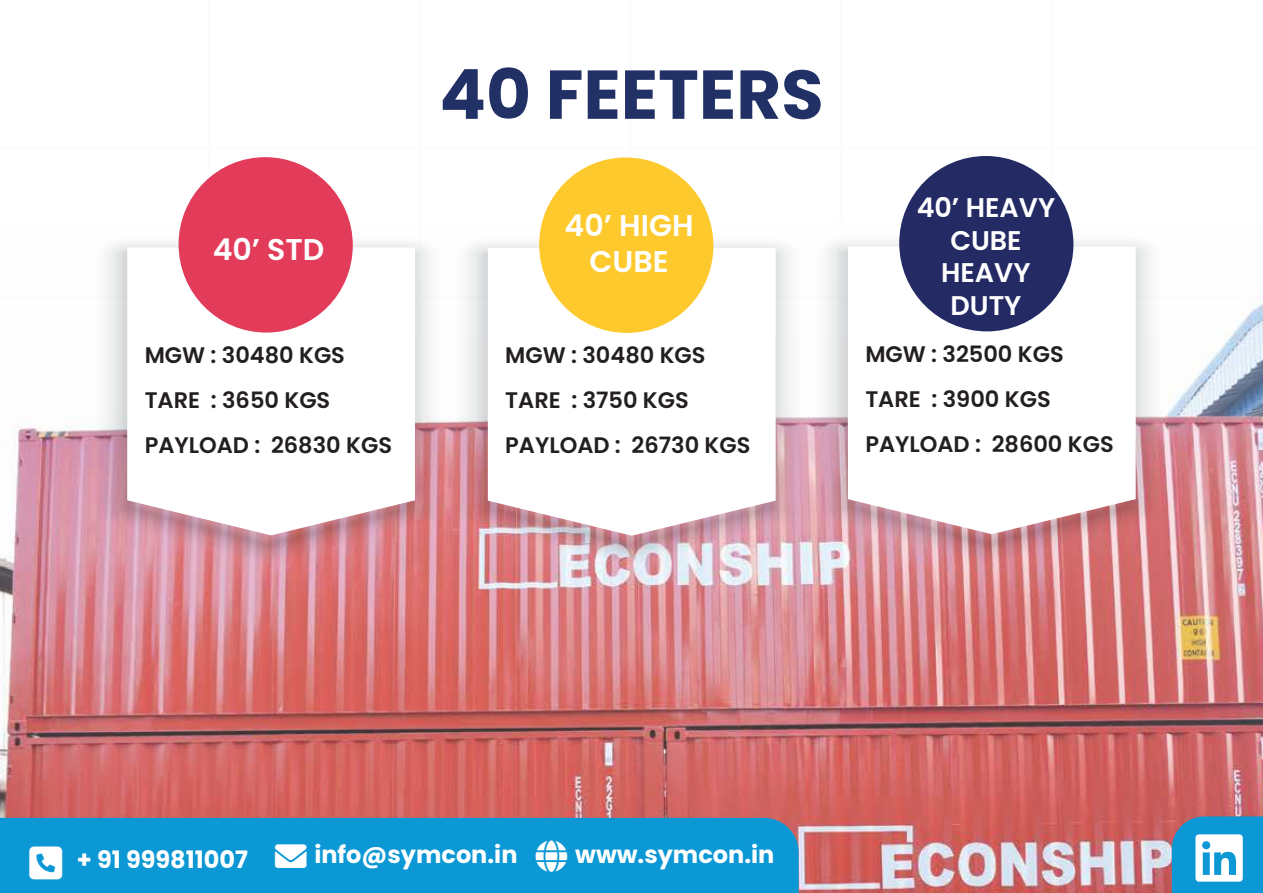
<style>
.page{position:relative;width:1263px;height:893px;background:#fff}
.page>*{position:absolute;margin:0;border:0;box-sizing:border-box;transform-origin:0 0}
.t1{font:700 69px "Poppins";color:#213165}
.t2{font:600 30px/36px "Poppins";color:#fff;text-align:center}
.t3{font:600 27px/32.4px "Poppins";color:#fff;text-align:center}
.t4{font:700 24px "Poppins";color:#fff}
.t5{font:600 22.5px/45px "Poppins";color:#231f20}
</style>
<div class="page">
<img style="left:0;top:156px;width:1261px;height:735px">
<hr style="left:0;top:743px;width:1261px;height:1px;background:#f3f3f3">
<hr style="left:0;top:594px;width:1261px;height:1px;background:#f3f3f3">
<hr style="left:0;top:445px;width:1261px;height:1px;background:#f3f3f3">
<hr style="left:0;top:296px;width:1261px;height:2px;background:#f3f3f3">
<hr style="left:0;top:147px;width:1261px;height:2px;background:#f3f3f3">
<hr style="left:1050px;top:0;width:2px;height:891px;background:#f3f3f3">
<hr style="left:840px;top:0;width:2px;height:891px;background:#f3f3f3">
<hr style="left:629px;top:0;width:2px;height:891px;background:#f3f3f3">
<hr style="left:418px;top:0;width:2px;height:891px;background:#f3f3f3">
<hr style="left:208px;top:0;width:2px;height:891px;background:#f3f3f3">
<svg style="left:93px;top:236px;width:350px;height:328px"></svg>
<svg style="left:127px;top:248px;width:288px;height:287px"></svg>
<div style="left:178px;top:157px;width:175px;height:176px;background:#e33b5a;border-radius:50%"></div>
<svg style="left:454px;top:236px;width:350px;height:329px"></svg>
<svg style="left:488px;top:248px;width:288px;height:288px"></svg>
<div style="left:539px;top:157px;width:174px;height:176px;background:#fdc92c;border-radius:50%"></div>
<svg style="left:814px;top:235px;width:350px;height:328px"></svg>
<svg style="left:848px;top:246px;width:288px;height:288px"></svg>
<div style="left:899px;top:156px;width:174px;height:176px;background:#232a64;border-radius:50%"></div>
<div style="left:0;top:818px;width:799px;height:75px;background:#0b98d5"></div>
<svg style="left:29px;top:846px;width:33px;height:33px"></svg>
<svg style="left:275px;top:845px;width:32px;height:23px"></svg>
<svg style="left:536px;top:841px;width:31px;height:31px"></svg>
<div style="left:1172px;top:816px;width:91px;height:77px;background:#0b98d5"></div>
<h2 class="t2" style="left:213px;top:231px;width:113px">40’ STD</h2>
<p class="t5" style="left:145px;top:333px;width:249px">MGW : 30480 KGS<br>TARE : 3650 KGS<br>PAYLOAD : 26830 KGS</p>
<h1 class="t1" style="left:439px;top:55px;width:386px">40 FEETERS</h1>
<h2 class="t2" style="left:565px;top:208px;width:131px">40’ HIGH<br>CUBE</h2>
<p class="t5" style="left:505px;top:333px;width:247px">MGW : 30480 KGS<br>TARE : 3750 KGS<br>PAYLOAD : 26730 KGS</p>
<p class="t3" style="left:917px;top:192px;width:140px">40’ HEAVY<br>CUBE<br>HEAVY<br>DUTY</p>
<p class="t5" style="left:865px;top:331px;width:250px">MGW : 32500 KGS<br>TARE : 3900 KGS<br>PAYLOAD : 28600 KGS</p>
<p class="t4" style="left:77px;top:846px;width:173px">+ 91 999811007</p>
<p class="t4" style="left:314px;top:841px;width:205px">info@symcon.in</p>
<p class="t4" style="left:575px;top:841px;width:201px">www.symcon.in</p>
</div>
